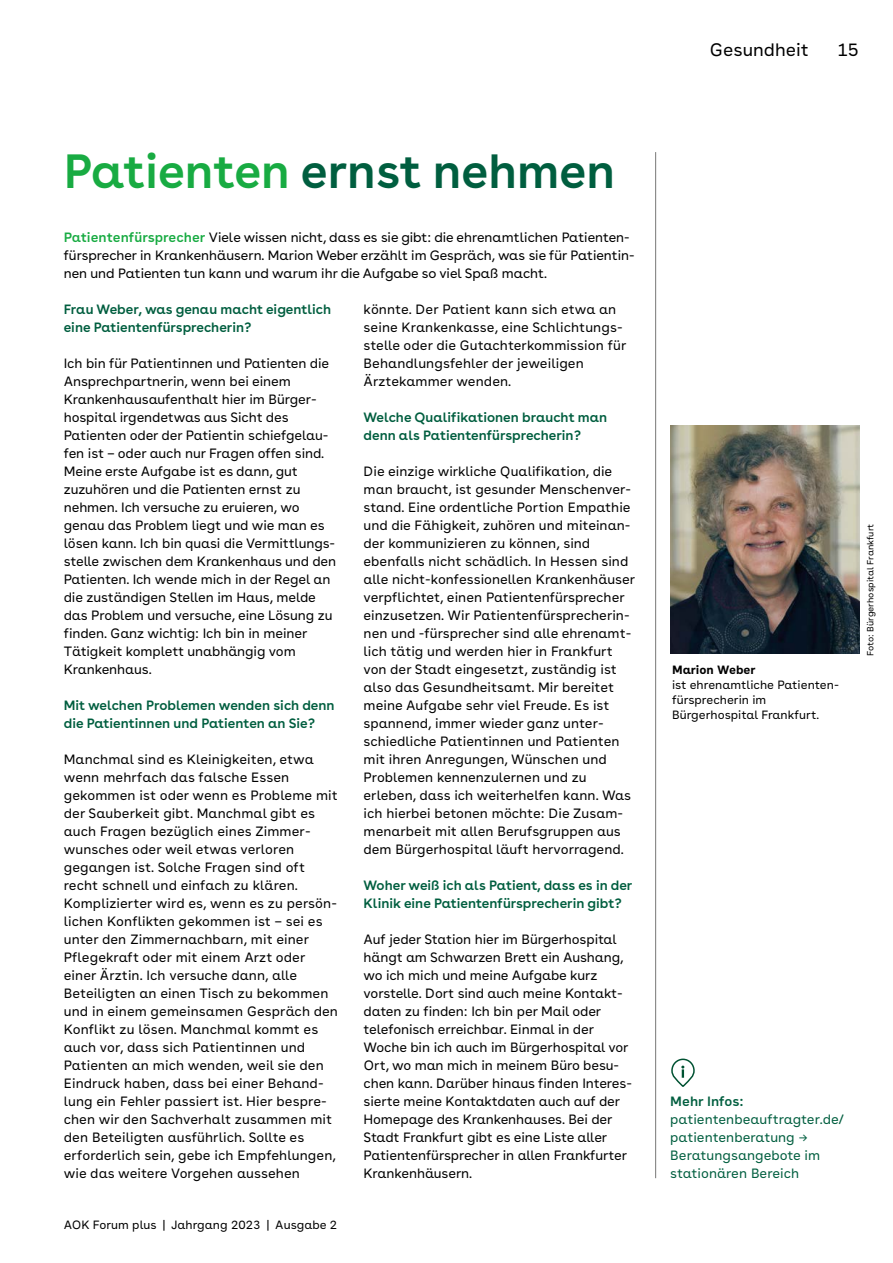
<style>
.page{position:relative;width:893px;height:1263px;background:#fff}
.page>*{position:absolute;margin:0;border:0;box-sizing:border-box;transform-origin:0 0}
.H2_-_Headline_B_32pt{font:600 48px "AOK Buenos Aires";color:#005e3f}
.t1{font:18px "AOK Buenos Aires Text";color:#000}
.P_-_copy_flatter{font:13.5px/18px "AOK Buenos Aires Text";color:#000}
.H3_-_FRAGE_Interview{font:600 13.5px/18px "AOK Buenos Aires";color:#005e3f}
.P_-_ANLAUF{font:13.5px/18px "AOK Buenos Aires";color:#000}
.P_-_Marginalie_Link{font:13.5px/18px "AOK Buenos Aires Text";color:#005e3f}
.P_-_Marginalie_Link-2{font:600 13.5px "AOK Buenos Aires Text";color:#005e3f}
.t2{font:12px/15px "AOK Buenos Aires Text";color:#000}
.t3{font:9px "AOK Buenos Aires Text";color:#000}
.s1{color:#18ab42}
.s2{font-family:"AOK Buenos Aires Text";font-weight:600;color:#18ab42}
.s3{font-weight:700}
</style>
<div class="page">
<hr style="left:655px;top:152px;width:1px;height:1026px;background:#878786">
<img style="left:670px;top:426px;width:189px;height:227px">
<svg style="left:671px;top:1058px;width:24px;height:29px"></svg>
<svg style="left:681px;top:1065px;width:3px;height:13px"></svg>
<h2 class="t1" style="left:709px;top:35px;width:101px">Gesundheit</h2>
<h2 class="t1" style="left:837px;top:35px;width:23px">15</h2>
<h2 class="H2_-_Headline_B_32pt" style="left:64px;top:131px;width:553px"><span class="s1">Patienten</span> ernst nehmen</h2>
<p class="P_-_ANLAUF" style="left:64px;top:227px;width:572px"><span class="s2">Patientenfürsprecher</span> Viele wissen nicht, dass es sie gibt: die ehrenamtlichen Patienten&shy;fürsprecher in Krankenhäusern. Marion Weber erzählt im Gespräch, was sie für Patientin&shy;nen und Patienten tun kann und warum ihr die Aufgabe so viel Spaß macht.</p>
<h3 class="H3_-_FRAGE_Interview" style="left:64px;top:299px;width:269px">Frau Weber, was genau macht eigentlich eine Patientenfürsprecherin?</h3>
<p class="P_-_copy_flatter" style="left:64px;top:353px;width:274px">Ich bin für Patientinnen und Patienten die Ansprechpartnerin, wenn bei einem Krankenhausaufenthalt hier im Bürger&shy;hospital irgendetwas aus Sicht des Patienten oder der Patientin schiefgelau&shy;fen ist – oder auch nur Fragen offen sind.<br>Meine erste Aufgabe ist es dann, gut zuzuhören und die Patienten ernst zu nehmen. Ich versuche zu eruieren, wo genau das Problem liegt und wie man es lösen kann. Ich bin quasi die Vermittlungs&shy;stelle zwischen dem Krankenhaus und den Patienten. Ich wende mich in der Regel an die zuständigen Stellen im Haus, melde das Problem und versuche, eine Lösung zu finden. Ganz wichtig: Ich bin in meiner Tätigkeit komplett unabhängig vom Krankenhaus.</p>
<h3 class="H3_-_FRAGE_Interview" style="left:64px;top:695px;width:272px">Mit welchen Problemen wenden sich denn die Patientinnen und Patienten an Sie?</h3>
<p class="P_-_copy_flatter" style="left:64px;top:749px;width:276px">Manchmal sind es Kleinigkeiten, etwa wenn mehrfach das falsche Essen gekommen ist oder wenn es Probleme mit der Sauberkeit gibt. Manchmal gibt es auch Fragen bezüglich eines Zimmer&shy;wunsches oder weil etwas verloren gegangen ist. Solche Fragen sind oft recht schnell und einfach zu klären.<br>Komplizierter wird es, wenn es zu persön&shy;lichen Konflikten gekommen ist – sei es unter den Zimmernachbarn, mit einer Pflegekraft oder mit einem Arzt oder einer Ärztin. Ich versuche dann, alle Beteiligten an einen Tisch zu bekommen und in einem gemeinsamen Gespräch den Konflikt zu lösen. Manchmal kommt es auch vor, dass sich Patientinnen und Patienten an mich wenden, weil sie den Eindruck haben, dass bei einer Behand&shy;lung ein Fehler passiert ist. Hier bespre&shy;chen wir den Sachverhalt zusammen mit den Beteiligten ausführlich. Sollte es erforderlich sein, gebe ich Empfehlungen, wie das weitere Vorgehen aussehen</p>
<p class="P_-_copy_flatter" style="left:364px;top:299px;width:264px">könnte. Der Patient kann sich etwa an seine Krankenkasse, eine Schlichtungs&shy;stelle oder die Gutachterkommission für Behandlungsfehler der jeweiligen Ärztekammer wenden.</p>
<h3 class="H3_-_FRAGE_Interview" style="left:364px;top:407px;width:245px">Welche Qualifikationen braucht man denn als Patientenfürsprecherin?</h3>
<p class="P_-_copy_flatter" style="left:364px;top:461px;width:273px">Die einzige wirkliche Qualifikation, die man braucht, ist gesunder Menschenver&shy;stand. Eine ordentliche Portion Empathie und die Fähigkeit, zuhören und miteinan&shy;der kommunizieren zu können, sind ebenfalls nicht schädlich. In Hessen sind alle nicht-konfessionellen Krankenhäuser verpflichtet, einen Patientenfürsprecher einzusetzen. Wir Patientenfürsprecherin&shy;nen und -fürsprecher sind alle ehrenamt&shy;lich tätig und werden hier in Frankfurt von der Stadt eingesetzt, zuständig ist also das Gesundheitsamt. Mir bereitet meine Aufgabe sehr viel Freude. Es ist spannend, immer wieder ganz unter&shy;schiedliche Patientinnen und Patienten mit ihren Anregungen, Wünschen und Problemen kennenzulernen und zu erleben, dass ich weiterhelfen kann. Was ich hierbei betonen möchte: Die Zusam&shy;menarbeit mit allen Berufsgruppen aus dem Bürgerhospital läuft hervorragend.</p>
<h3 class="H3_-_FRAGE_Interview" style="left:364px;top:875px;width:270px">Woher weiß ich als Patient, dass es in der<br>Klinik eine Patientenfürsprecherin gibt?</h3>
<p class="P_-_copy_flatter" style="left:364px;top:929px;width:270px">Auf jeder Station hier im Bürgerhospital hängt am Schwarzen Brett ein Aushang, wo ich mich und meine Aufgabe kurz vorstelle. Dort sind auch meine Kontakt&shy;daten zu finden: Ich bin per Mail oder telefonisch erreichbar. Einmal in der Woche bin ich auch im Bürgerhospital vor Ort, wo man mich in meinem Büro besu&shy;chen kann. Darüber hinaus finden Interes&shy;sierte meine Kontaktdaten auch auf der Homepage des Krankenhauses. Bei der Stadt Frankfurt gibt es eine Liste aller Patientenfürsprecher in allen Frankfurter Krankenhäusern.</p>
<p class="t2" style="left:64px;top:1216px;width:275px">AOK Forum plus | Jahrgang 2023 | Ausgabe 2</p>
<p class="t2" style="left:672px;top:661px;width:168px"><span class="s3">Marion Weber<br></span>ist ehrenamtliche Patienten&shy;fürsprecherin im<br>Bürgerhospital Frankfurt.</p>
<p class="t3" style="left:863px;top:656px;width:134px;rotate:-90deg">Foto: Bürgerhospital Frankfurt</p>
<p class="P_-_Marginalie_Link-2" style="left:670px;top:1090px;width:75px">Mehr Infos:</p>
<p class="P_-_Marginalie_Link" style="left:670px;top:1109px;width:175px">patientenbeauftragter.de/ patientenberatung →<br>Beratungsangebote im stationären Bereich</p>
</div>
